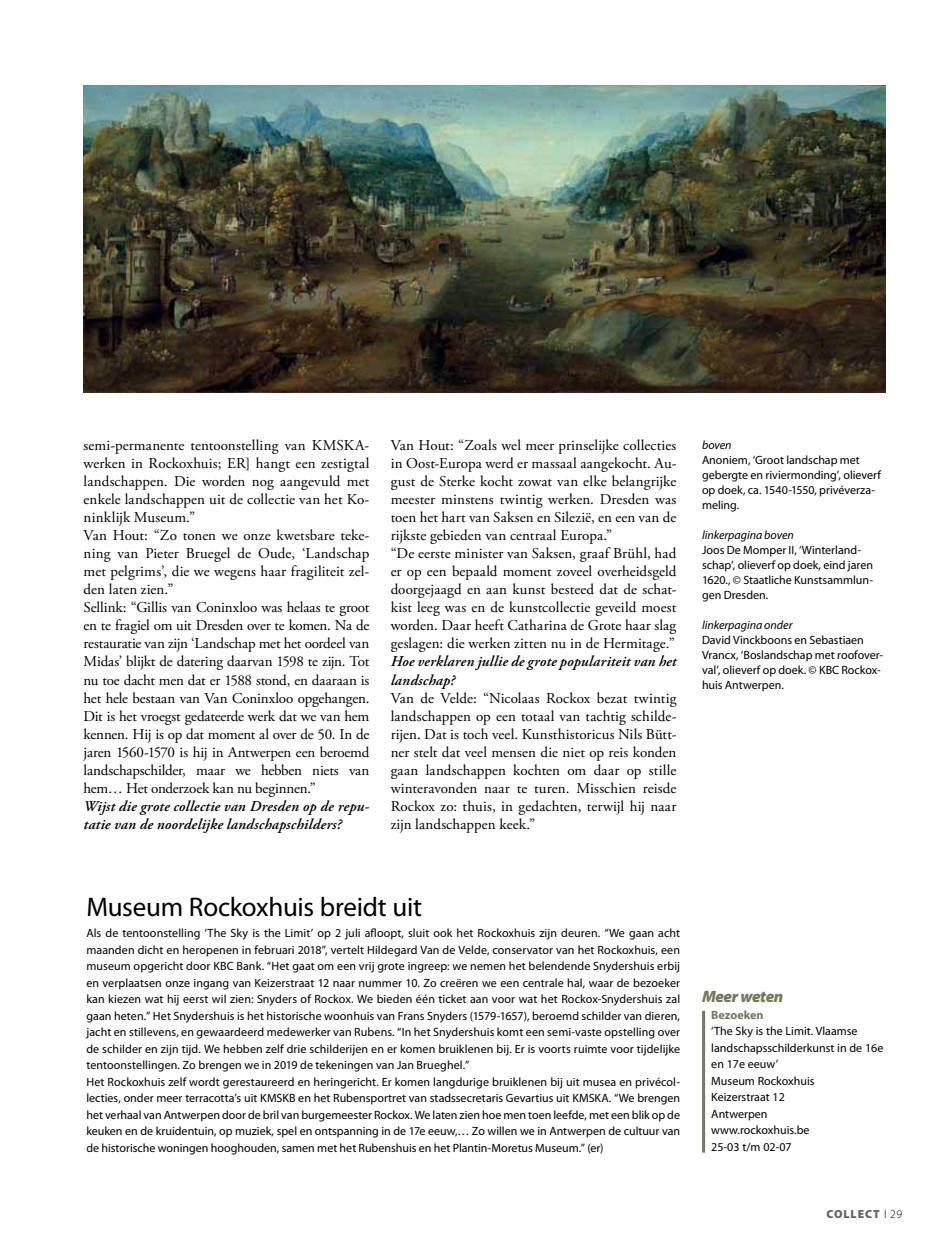
<style>
.page{position:relative;width:936px;height:1251px;background:#fff}
.page>*{position:absolute;margin:0;border:0;box-sizing:border-box;transform-origin:0 0}
.t1{font:27px "Myriad Pro";letter-spacing:-.01em;color:#000}
.t2{font:italic 900 16.5px "Myriad Pro";letter-spacing:-.03em;color:#767662}
.t3{font:15px/18px "Adobe Garamond Pro";color:#000}
.t4{font:italic 600 15px/18px "Adobe Garamond Pro";letter-spacing:.015em;color:#000}
.t5{font:12px/16.5px "Myriad Pro";letter-spacing:.005em;color:#000}
.t6{font:italic 12px "Myriad Pro";letter-spacing:-.005em;color:#000}
.t7{font:700 12px "Myriad Pro";color:#767662}
.t8{font:900 11.7px "Myriad Pro";letter-spacing:.08em;color:#636466}
.s1{font-weight:300;color:#000}
</style>
<div class="page">
<img style="left:84px;top:85px;width:801px;height:307px">
<hr style="left:702px;top:1010px;width:3px;height:142px;background:#767662">
<p class="t3" style="left:84px;top:437px;width:287px">semi-permanente tentoonstelling van KMSKA&shy;werken in Rockoxhuis; ER] hangt een zestigtal landschappen. Die worden nog aangevuld met enkele landschappen uit de collectie van het Ko&shy;ninklijk Museum.”<br>Van Hout: “Zo tonen we onze kwetsbare teke&shy;ning van Pieter Bruegel de Oude, ‘Landschap met pelgrims’, die we wegens haar fragiliteit zel&shy;den laten zien.”<br>Sellink: “Gillis van Coninxloo was helaas te groot en te fragiel om uit Dresden over te komen. Na de restauratie van zijn ‘Landschap met het oordeel van Midas’ blijkt de datering daarvan 1598 te zijn. Tot nu toe dacht men dat er 1588 stond, en daaraan is het hele bestaan van Van Coninxloo opgehangen.<br>Dit is het vroegst gedateerde werk dat we van hem kennen. Hij is op dat moment al over de 50. In de jaren 1560-1570 is hij in Antwerpen een beroemd landschapschilder, maar we hebben niets van hem… Het onderzoek kan nu beginnen.”</p>
<p class="t4" style="left:84px;top:797px;width:287px">Wijst die grote collectie van Dresden op de repu&shy;tatie van de noordelijke landschapschilders?</p>
<p class="t3" style="left:390px;top:437px;width:287px">Van Hout: “Zoals wel meer prinselijke collecties in Oost-Europa werd er massaal aangekocht. Au&shy;gust de Sterke kocht zowat van elke belangrijke meester minstens twintig werken. Dresden was toen het hart van Saksen en Silezië, en een van de rijkste gebieden van centraal Europa.”<br>“De eerste minister van Saksen, graaf Brühl, had er op een bepaald moment zoveel overheidsgeld doorgejaagd en aan kunst besteed dat de schat&shy;kist leeg was en de kunstcollectie geveild moest worden. Daar heeft Catharina de Grote haar slag geslagen: die werken zitten nu in de Hermitage.”</p>
<p class="t4" style="left:390px;top:653px;width:287px">Hoe verklaren jullie de grote populariteit van het landschap?</p>
<p class="t3" style="left:390px;top:689px;width:287px;text-align:justify">Van de Velde: “Nicolaas Rockox bezat twintig landschappen op een totaal van tachtig schilde&shy;rijen. Dat is toch veel. Kunsthistoricus Nils Bütt&shy;ner stelt dat veel mensen die niet op reis konden gaan landschappen kochten om daar op stille winteravonden naar te turen. Misschien reisde Rockox zo: thuis, in gedachten, terwijl hij naar zijn landschappen keek.”</p>
<p class="t6" style="left:702px;top:438px;width:31px">boven</p>
<p class="t5" style="left:702px;top:452px;width:180px;line-height:15px">Anoniem, ‘Groot landschap met gebergte en riviermonding’, olieverf op doek, ca. 1540-1550, privéverza&shy;meling.</p>
<p class="t6" style="left:702px;top:528px;width:93px">linkerpagina boven</p>
<p class="t5" style="left:702px;top:542px;width:173px;line-height:15px">Joos De Momper II, ‘Winterland&shy;schap’, olieverf op doek, eind jaren<br>1620., © Staatliche Kunstsammlun&shy;gen Dresden.</p>
<p class="t6" style="left:702px;top:618px;width:92px">linkerpagina onder</p>
<p class="t5" style="left:702px;top:632px;width:183px;line-height:15px">David Vinckboons en Sebastiaen<br>Vrancx, ‘Boslandschap met roofover&shy;val’, olieverf op doek. © KBC Rockox&shy;huis Antwerpen.</p>
<h1 class="t1" style="left:86px;top:892px;width:337px">Museum Rockoxhuis breidt uit</h1>
<p class="t5" style="left:86px;top:924px;width:595px">Als de tentoonstelling ‘The Sky is the Limit’ op 2 juli afloopt, sluit ook het Rockoxhuis zijn deuren. “We gaan acht maanden dicht en heropenen in februari 2018”, vertelt Hildegard Van de Velde, conservator van het Rockoxhuis, een museum opgericht door KBC Bank. “Het gaat om een vrij grote ingreep: we nemen het belendende Snydershuis erbij en verplaatsen onze ingang van Keizerstraat 12 naar nummer 10. Zo creëren we een centrale hal, waar de bezoeker kan kiezen wat hij eerst wil zien: Snyders of Rockox. We bieden één ticket aan voor wat het Rockox-Snydershuis zal gaan heten.” Het Snydershuis is het historische woonhuis van Frans Snyders (1579-1657), beroemd schilder van dieren, jacht en stillevens, en gewaardeerd medewerker van Rubens. “In het Snydershuis komt een semi-vaste opstelling over de schilder en zijn tijd. We hebben zelf drie schilderijen en er komen bruiklenen bij. Er is voorts ruimte voor tijdelijke tentoonstellingen. Zo brengen we in 2019 de tekeningen van Jan Brueghel.”<br>Het Rockoxhuis zelf wordt gerestaureerd en heringericht. Er komen langdurige bruiklenen bij uit musea en privécol&shy;lecties, onder meer terracotta’s uit KMSKB en het Rubensportret van stadssecretaris Gevartius uit KMSKA. “We brengen het verhaal van Antwerpen door de bril van burgemeester Rockox. We laten zien hoe men toen leefde, met een blik op de keuken en de kruidentuin, op muziek, spel en ontspanning in de 17e eeuw,… Zo willen we in Antwerpen de cultuur van de historische woningen hooghouden, samen met het Rubenshuis en het Plantin-Moretus Museum.” (er)</p>
<h2 class="t2" style="left:702px;top:986px;width:83px">Meer weten</h2>
<p class="t7" style="left:711px;top:1007px;width:54px">Bezoeken</p>
<p class="t5" style="left:711px;top:1023px;width:174px">‘The Sky is the Limit. Vlaamse landschapsschilderkunst in de 16e en 17e eeuw’<br>Museum Rockoxhuis<br>Keizerstraat 12<br>Antwerpen<br>www.rockoxhuis.be<br>25-03 t/m 02-07</p>
<p class="t8" style="left:826px;top:1207px;width:77px">COLLECT <span class="s1">l 29</span></p>
</div>
